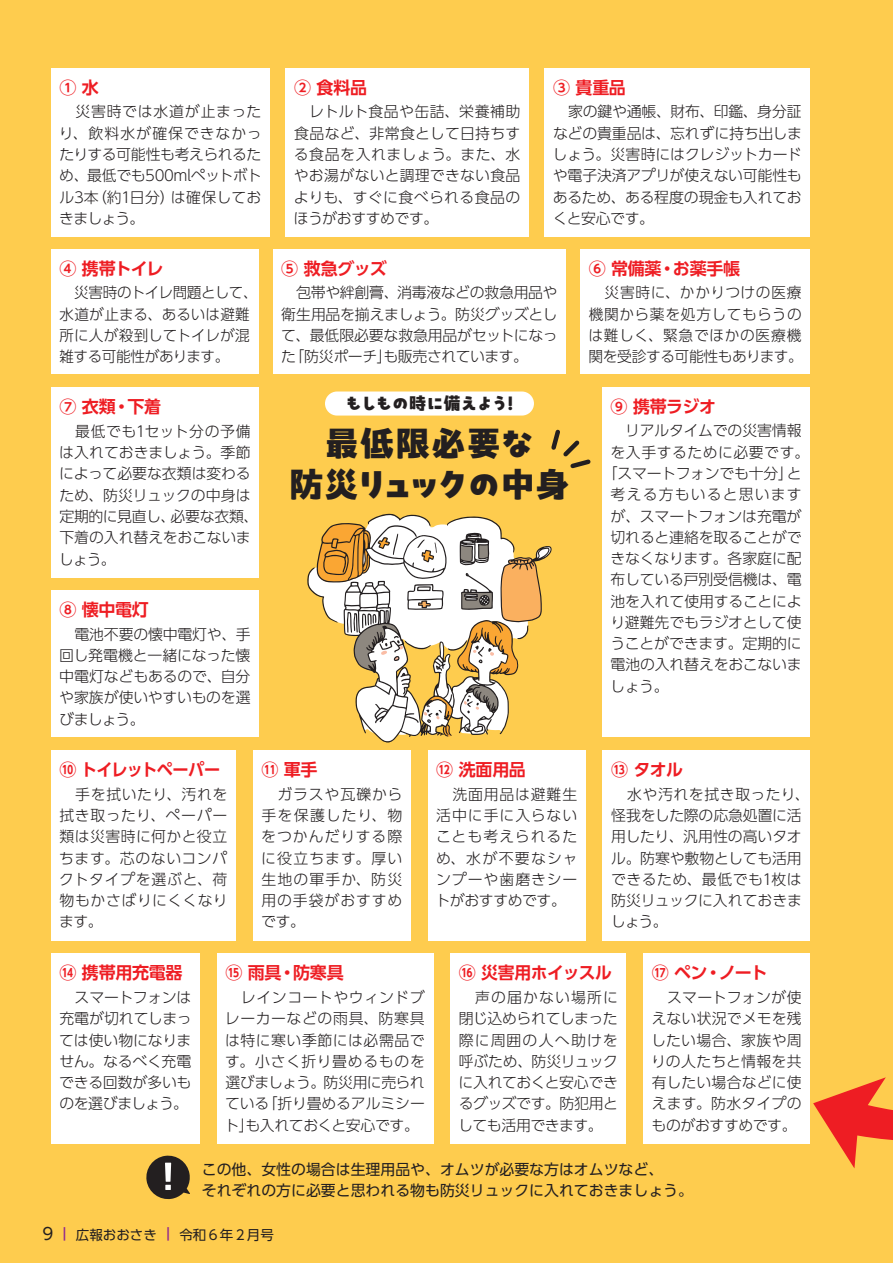
<style>
.page{position:relative;width:893px;height:1263px;background:#fecc4e}
.page>*{position:absolute;margin:0;border:0;box-sizing:border-box;transform-origin:0 0}
.t1{font:36.15px/40.3px "P Tsubuten Min 2 H";letter-spacing:-.07em;color:#231f20;text-align:center}
.t2{font:18px "P Tsubuten Min 2 H";letter-spacing:-.095em;color:#231f20}
.t3{font:700 16.95px "UD Shin Go Pr 6 De";letter-spacing:-.02em;color:#ee1d23}
.t4{font:300 14.85px/21.3px "UD Shin Go Pr 6";letter-spacing:-.01em;color:#231f20;text-align:justify}
.t5{font:14.85px/21.3px "UD Shin Go Pr 6";color:#231f20}
.t6{font:300 14.85px "UD Shin Go Pr 6";letter-spacing:.035em;color:#231f20}
.t7{font:300 14.85px "UD Shin Go Pr 6";letter-spacing:.075em;color:#231f20}
.t8{font:13.5px "UD Shin Go Pr 6 N";color:#231f20}
.s1{font-size:16.5px}
.s2{font-weight:800;color:#90268f}
</style>
<div class="page">
<div style="left:51px;top:68px;width:219px;height:168px;background:#fff"></div>
<div style="left:325px;top:391px;width:209px;height:25px;background:#fff;border-radius:12px"></div>
<div style="left:51px;top:387px;width:208px;height:190px;background:#fff"></div>
<div style="left:603px;top:750px;width:207px;height:190px;background:#fff"></div>
<div style="left:286px;top:68px;width:243px;height:168px;background:#fff"></div>
<div style="left:51px;top:590px;width:208px;height:147px;background:#fff"></div>
<div style="left:51px;top:953px;width:149px;height:190px;background:#fff"></div>
<div style="left:545px;top:68px;width:265px;height:168px;background:#fff"></div>
<div style="left:602px;top:387px;width:208px;height:350px;background:#fff"></div>
<div style="left:217px;top:953px;width:216px;height:190px;background:#fff"></div>
<div style="left:51px;top:249px;width:207px;height:125px;background:#fff"></div>
<div style="left:51px;top:750px;width:185px;height:190px;background:#fff"></div>
<div style="left:450px;top:953px;width:176px;height:190px;background:#fff"></div>
<div style="left:273px;top:249px;width:293px;height:125px;background:#fff"></div>
<div style="left:253px;top:750px;width:158px;height:190px;background:#fff"></div>
<div style="left:643px;top:953px;width:167px;height:190px;background:#fff"></div>
<div style="left:580px;top:249px;width:230px;height:125px;background:#fff"></div>
<div style="left:428px;top:750px;width:158px;height:190px;background:#fff"></div>
<svg style="left:307px;top:514px;width:245px;height:228px"></svg>
<svg style="left:146px;top:1155px;width:44px;height:45px"></svg>
<svg style="left:813px;top:1077px;width:80px;height:91px"></svg>
<svg style="left:551px;top:429px;width:40px;height:40px"></svg>
<p class="t3" style="left:59px;top:74px;width:41px">① 水</p>
<p class="t4" style="left:59px;top:101px;width:204px">　災害時では水道が止まったり、飲料水が確保できなかったりする可能性も考えられるため、最低でも500mlペットボトル3本（約1日分）は確保しておきましょう。</p>
<p class="t3" style="left:59px;top:254px;width:106px">④ 携帯トイレ</p>
<p class="t4" style="left:59px;top:281px;width:200px;text-align:left">　災害時のトイレ問題として、水道が止まる、あるいは避難所に人が殺到してトイレが混雑する可能性があります。</p>
<p class="t3" style="left:294px;top:74px;width:75px">② 食料品</p>
<p class="t4" style="left:294px;top:101px;width:228px">　レトルト食品や缶詰、栄養補助食品など、非常食として日持ちする食品を入れましょう。また、水やお湯がないと調理できない食品よりも、すぐに食べられる食品のほうがおすすめです。</p>
<p class="t3" style="left:553px;top:74px;width:74px">③ 貴重品</p>
<p class="t4" style="left:553px;top:101px;width:251px">　家の鍵や通帳、財布、印鑑、身分証などの貴重品は、忘れずに持ち出しましょう。災害時にはクレジットカードや電子決済アプリが使えない可能性もあるため、ある程度の現金も入れておくと安心です。</p>
<p class="t3" style="left:281px;top:254px;width:107px">⑤ 救急グッズ</p>
<p class="t4" style="left:281px;top:281px;width:278px">　包帯や絆創膏、消毒液などの救急用品や衛生用品を揃えましょう。防災グッズとして、最低限必要な救急用品がセットになった「防災ポーチ」も販売されています。</p>
<p class="t3" style="left:589px;top:254px;width:153px">⑥ 常備薬・お薬手帳</p>
<p class="t4" style="left:588px;top:281px;width:216px">　災害時に、かかりつけの医療機関から薬を処方してもらうのは難しく、緊急でほかの医療機関を受診する可能性もあります。</p>
<p class="t3" style="left:59px;top:393px;width:103px">⑦ 衣類・下着</p>
<p class="t2" style="left:345px;top:393px;width:171px">もしもの時に備えよう!</p>
<p class="t4" style="left:59px;top:420px;width:201px;text-align:left">　最低でも1セット分の予備は入れておきましょう。季節によって必要な衣類は変わるため、防災リュックの中身は定期的に見直し、必要な衣類、下着の入れ替えをおこないましょう。</p>
<h1 class="t1" style="left:289px;top:424px;width:283px">最低限必要な<br>防災リュックの中身</h1>
<p class="t3" style="left:59px;top:596px;width:91px">⑧ 懐中電灯</p>
<p class="t4" style="left:59px;top:623px;width:193px">　電池不要の懐中電灯や、手回し発電機と一緒になった懐中電灯などもあるので、自分や家族が使いやすいものを選びましょう。</p>
<p class="t3" style="left:59px;top:756px;width:162px">⑩ トイレットペーパー</p>
<p class="t4" style="left:59px;top:783px;width:170px">　手を拭いたり、汚れを拭き取ったり、ペーパー類は災害時に何かと役立ちます。芯のないコンパクトタイプを選ぶと、荷物もかさばりにくくなります。</p>
<p class="t3" style="left:261px;top:756px;width:58px">⑪ 軍手</p>
<p class="t4" style="left:261px;top:783px;width:143px">　ガラスや瓦礫から手を保護したり、物をつかんだりする際に役立ちます。厚い生地の軍手か、防災用の手袋がおすすめです。</p>
<p class="t3" style="left:436px;top:756px;width:91px">⑫ 洗面用品</p>
<p class="t4" style="left:435px;top:783px;width:144px">　洗面用品は避難生活中に手に入らないことも考えられるため、水が不要なシャンプーや歯磨きシートがおすすめです。</p>
<p class="t3" style="left:610px;top:393px;width:107px">⑨ 携帯ラジオ</p>
<p class="t4" style="left:611px;top:420px;width:192px">　リアルタイムでの災害情報</p>
<p class="t6" style="left:610px;top:440px;width:200px">を入手するために必要です。</p>
<p class="t4" style="left:603px;top:462px;width:200px">「スマートフォンでも十分」と</p>
<p class="t7" style="left:611px;top:483px;width:193px">考える方もいると思います</p>
<p class="t4" style="left:610px;top:505px;width:192px">が、スマートフォンは充電が</p>
<p class="t4" style="left:611px;top:526px;width:193px">切れると連絡を取ることがで</p>
<p class="t4" style="left:610px;top:547px;width:193px">きなくなります。各家庭に配</p>
<p class="t4" style="left:611px;top:568px;width:192px">布している戸別受信機は、電</p>
<p class="t4" style="left:611px;top:590px;width:193px">池を入れて使用することによ</p>
<p class="t4" style="left:610px;top:611px;width:193px">り避難先でもラジオとして使</p>
<p class="t4" style="left:610px;top:632px;width:193px">うことができます。定期的に</p>
<p class="t4" style="left:610px;top:654px;width:193px">電池の入れ替えをおこないま</p>
<p class="t4" style="left:610px;top:675px;width:60px">しょう。</p>
<p class="t3" style="left:611px;top:756px;width:73px">⑬ タオル</p>
<p class="t4" style="left:611px;top:783px;width:200px;text-align:left">　水や汚れを拭き取ったり、怪我をした際の応急処置に活用したり、汎用性の高いタオル。防寒や敷物としても活用できるため、最低でも1枚は防災リュックに入れておきましょう。</p>
<p class="t3" style="left:59px;top:959px;width:125px">⑭ 携帯用充電器</p>
<p class="t4" style="left:59px;top:986px;width:134px">　スマートフォンは充電が切れてしまっては使い物になりません。なるべく充電できる回数が多いものを選びましょう。</p>
<p class="t3" style="left:225px;top:959px;width:120px">⑮ 雨具・防寒具</p>
<p class="t4" style="left:224px;top:986px;width:202px">　レインコートやウィンドブレーカーなどの雨具、防寒具は特に寒い季節には必需品です。小さく折り畳めるものを選びましょう。防災用に売られている「折り畳めるアルミシート」も入れておくと安心です。</p>
<p class="t3" style="left:459px;top:959px;width:155px">⑯ 災害用ホイッスル</p>
<p class="t4" style="left:458px;top:986px;width:161px">　声の届かない場所に閉じ込められてしまった際に周囲の人へ助けを呼ぶため、防災リュックに入れておくと安心できるグッズです。防犯用としても活用できます。</p>
<p class="t3" style="left:652px;top:959px;width:117px">⑰ ペン・ノート</p>
<p class="t4" style="left:651px;top:986px;width:152px">　スマートフォンが使えない状況でメモを残したい場合、家族や周りの人たちと情報を共有したい場合などに使えます。防水タイプのものがおすすめです。</p>
<p class="t5" style="left:202px;top:1158px;width:493px">この他、女性の場合は生理用品や、オムツが必要な方はオムツなど、<br>それぞれの方に必要と思われる物も防災リュックに入れておきましょう。</p>
<p class="t8" style="left:43px;top:1224px;width:233px"><span class="s1">9</span> <span class="s2">︱</span> 広報おおさき <span class="s2">︱</span> 令和６年２月号</p>
</div>
